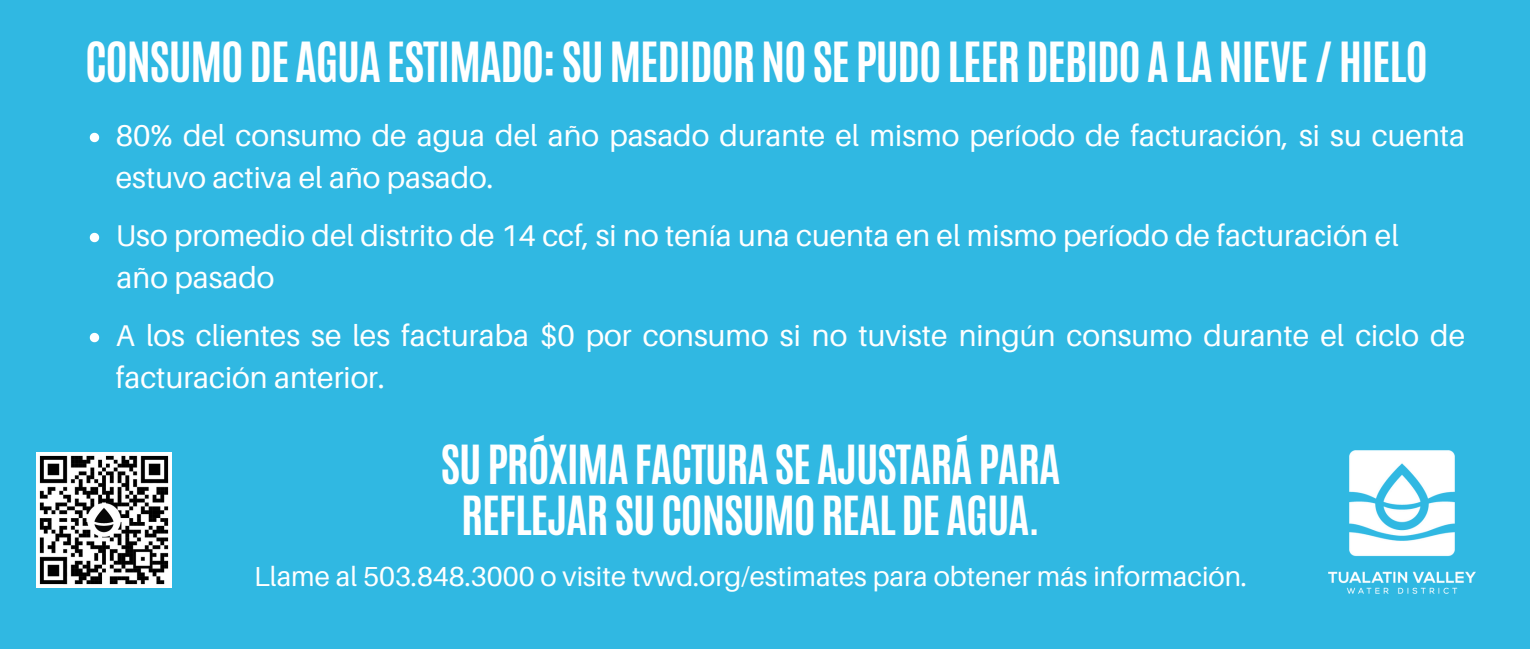
<style>
.page{position:relative;width:1530px;height:649px;background:#30b8e2}
.page>*{position:absolute;margin:0;border:0;box-sizing:border-box;transform-origin:0 0}
.t1{font:700 46.25px "Antonio";letter-spacing:-.025em;color:#fff}
.t2{font:700 45px/50.5px "Antonio";letter-spacing:-.025em;color:#fff;text-align:center}
.t3{font:30px/41.8px "Aileron";color:#fff}
.t4{font:27.5px "Aileron";color:#fff}
</style>
<div class="page">
<img style="left:1329px;top:451px;width:146px;height:142px">
<svg style="left:90px;top:133px;width:9px;height:9px"></svg>
<svg style="left:90px;top:233px;width:9px;height:9px"></svg>
<svg style="left:90px;top:333px;width:9px;height:9px"></svg>
<img style="left:37px;top:452px;width:135px;height:135px">
<h1 class="t1" style="left:85px;top:29px;width:1344px">CONSUMO DE AGUA ESTIMADO: SUMEDIDORNO SE PUDO LEER DEBIDO A LANIEVE /HIELO</h1>
<p class="t3" style="left:116px;top:114px;width:1351px">80% del consumo de agua del año pasado durante el mismo período de facturación, si su cuenta estuvo activa el año pasado.</p>
<p class="t3" style="left:116px;top:214px;width:1284px">Uso promedio del distrito de 14 ccf, si no tenía una cuenta en el mismo período de facturación el</p>
<p class="t3" style="left:117px;top:256px;width:159px">año pasado</p>
<p class="t3" style="left:116px;top:314px;width:1351px">A los clientes se les facturaba $0 por consumo si no tuviste ningún consumo durante el ciclo de facturación anterior.</p>
<p class="t2" style="left:441px;top:440px;width:621px">SU PRÓXIMA FACTURA SE AJUSTARÁ PARA<br>REFLEJAR SU CONSUMO REAL DE AGUA.</p>
<p class="t4" style="left:254px;top:559px;width:994px">Llame al 503.848.3000 o visite tvwd.org/estimates para obtener más información.</p>
</div>
